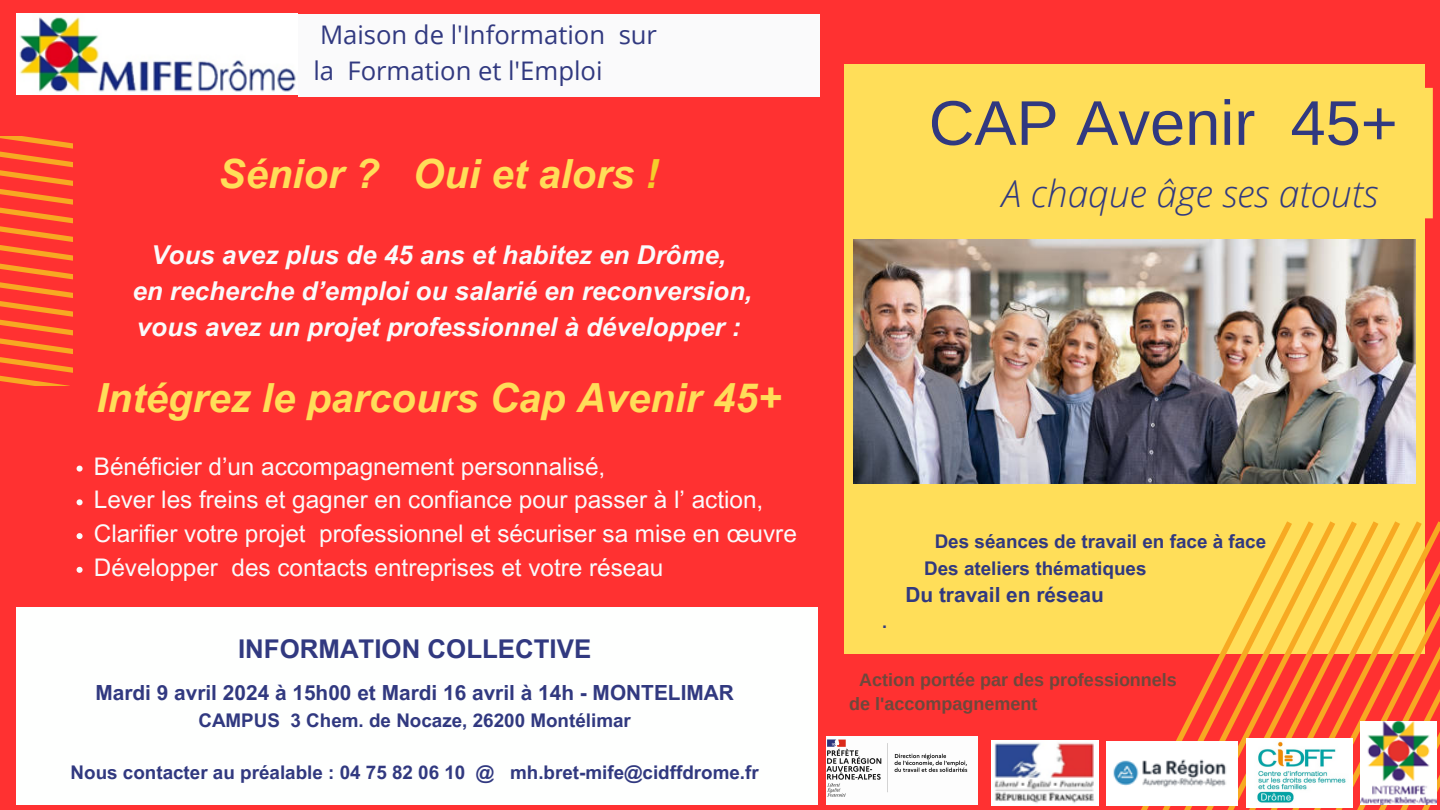
<style>
.page{position:relative;width:1440px;height:810px;background:#ff3131}
.page>*{position:absolute;margin:0;border:0;box-sizing:border-box;transform-origin:0 0}
.t1{font:63.2px "Arimo";color:#313980}
.t2{font:italic 700 40.2px "Arial MT Pro";color:#ffde59}
.t3{font:italic 300 37.2px "Open Sans";color:#313980}
.t4{font:italic 700 26px/36px "Arial MT Pro";color:#fafafb;text-align:center}
.t5{font:700 25.9px "Arial MT Pro";color:#313980}
.t6{font:25.6px/35.6px "Open Sans";color:#313980}
.t7{font:24.3px "Arial MT Pro";color:#fafafb}
.t8{font:700 20.9px "Arial MT Pro";color:#313980}
.t9{font:700 18.9px "Arial MT Pro";color:#313980}
.t10{font:700 18px/24.8px "Arimo";color:#6e483c}
.t11{font:700 17.9px "Arial MT Pro";color:#313980}
.s1{color:#f5cd2b}
</style>
<div class="page">
<div style="left:844px;top:64px;width:581px;height:589px;background:#ffde59"></div>
<svg style="left:1422px;top:521px;width:18px;height:289px"></svg>
<svg style="left:1400px;top:521px;width:22px;height:289px"></svg>
<svg style="left:1378px;top:521px;width:22px;height:289px"></svg>
<svg style="left:1357px;top:521px;width:21px;height:289px"></svg>
<svg style="left:1335px;top:521px;width:22px;height:289px"></svg>
<svg style="left:1314px;top:521px;width:21px;height:289px"></svg>
<svg style="left:1292px;top:521px;width:22px;height:289px"></svg>
<svg style="left:1063px;top:521px;width:229px;height:289px"></svg>
<img style="left:17px;top:14px;width:281px;height:81px">
<svg style="left:0;top:137px;width:73px;height:248px"></svg>
<img style="left:991px;top:740px;width:107px;height:65px">
<img style="left:1246px;top:739px;width:107px;height:68px">
<img style="left:1107px;top:742px;width:130px;height:63px">
<img style="left:1361px;top:721px;width:75px;height:84px">
<div style="left:298px;top:14px;width:521px;height:82px;background:#fafafb"></div>
<div style="left:17px;top:608px;width:801px;height:197px;background:#fefffe"></div>
<img style="left:853px;top:240px;width:562px;height:244px">
<img style="left:826px;top:736px;width:152px;height:69px">
<svg style="left:1425px;top:88px;width:8px;height:130px"></svg>
<svg style="left:77px;top:466px;width:6px;height:6px"></svg>
<svg style="left:77px;top:499px;width:6px;height:6px"></svg>
<svg style="left:77px;top:533px;width:6px;height:6px"></svg>
<svg style="left:77px;top:567px;width:6px;height:6px"></svg>
<p class="t6" style="left:313px;top:17px;width:345px">Maison de l'Information sur la Formation et l'Emploi</p>
<h1 class="t2" style="left:219px;top:159px;width:442px">Sénior ? Oui et alors <span class="s1">!</span></h1>
<p class="t4" style="left:132px;top:240px;width:621px">Vous avez plus de 45 ans et habitez en Drôme,<br>en recherche d’emploi ou salarié en reconversion, vous avez un projet professionnel à développer :</p>
<p class="t2" style="left:96px;top:383px;width:686px">Intégrez le parcours Cap Avenir 45+</p>
<p class="t7" style="left:94px;top:457px;width:513px">Bénéficier d’un accompagnement personnalisé,</p>
<p class="t7" style="left:94px;top:491px;width:671px">Lever les freins et gagner en confiance pour passer à l’ action,</p>
<p class="t7" style="left:94px;top:524px;width:705px">Clarifier votre projet professionnel et sécuriser sa mise en œuvre</p>
<p class="t7" style="left:94px;top:558px;width:571px">Développer des contacts entreprises et votre réseau</p>
<p class="t5" style="left:238px;top:639px;width:355px">INFORMATION COLLECTIVE</p>
<p class="t8" style="left:95px;top:685px;width:640px">Mardi 9 avril 2024 à 15h00 et Mardi 16 avril à 14h - MONTELIMAR</p>
<p class="t9" style="left:198px;top:713px;width:434px">CAMPUS 3 Chem. de Nocaze, 26200 Montélimar</p>
<p class="t9" style="left:71px;top:766px;width:690px">Nous contacter au préalable : 04 75 82 06 10 @ mh.bret-mife@cidffdrome.fr</p>
<p class="t1" style="left:929px;top:88px;width:470px">CAP Avenir 45+</p>
<p class="t3" style="left:1002px;top:167px;width:378px">A chaque âge ses atouts</p>
<p class="t11" style="left:882px;top:615px;width:6px">.</p>
<h3 class="t9" style="left:935px;top:535px;width:333px">Des séances de travail en face à face</h3>
<p class="t9" style="left:924px;top:561px;width:224px">Des ateliers thématiques</p>
<p class="t8" style="left:905px;top:587px;width:200px">Du travail en réseau</p>
<p class="t10" style="left:849px;top:667px;width:329px;text-indent:10px">Action portée par des professionnels de l'accompagnement</p>
</div>
